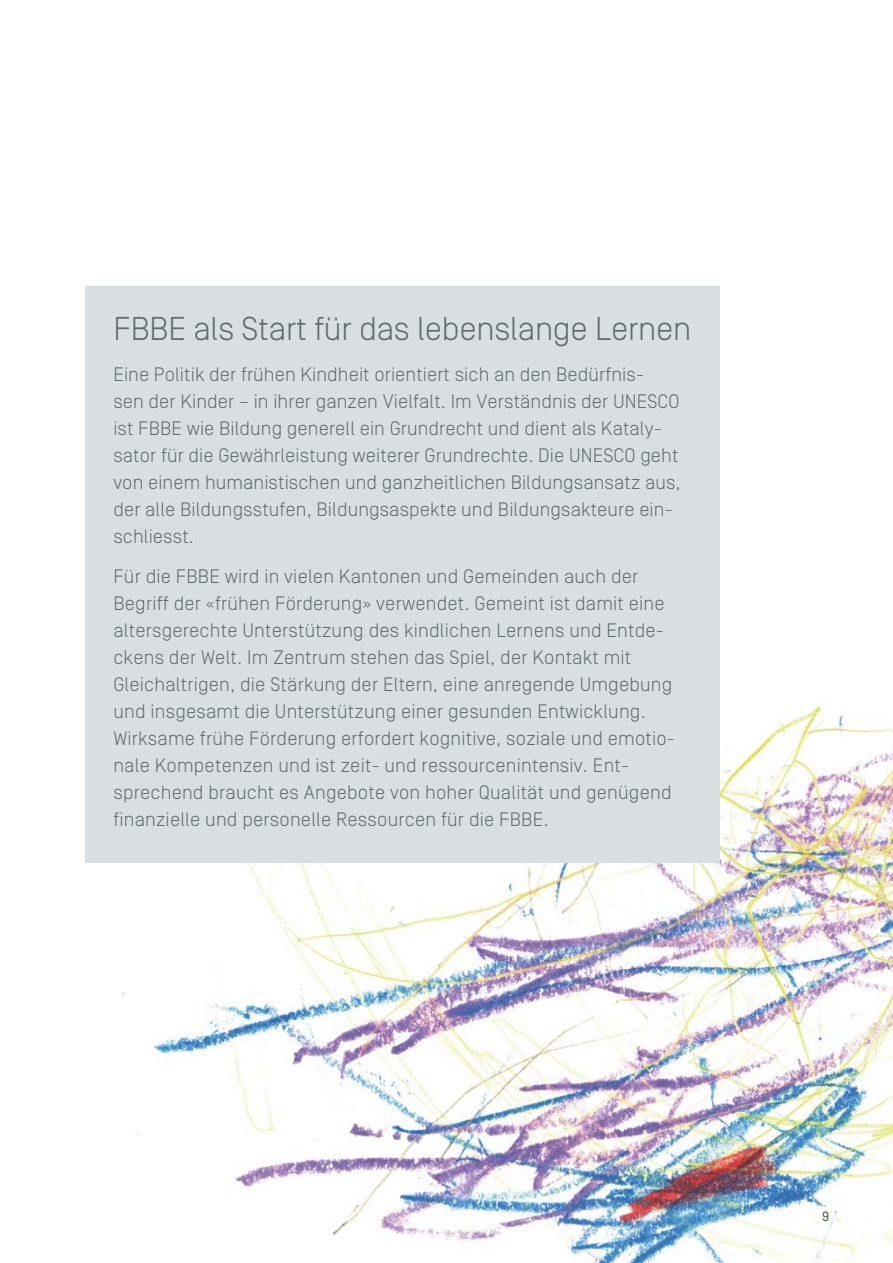
<style>
.page{position:relative;width:893px;height:1263px;background:#fff}
.page>*{position:absolute;margin:0;border:0;box-sizing:border-box;transform-origin:0 0}
.t1{font:300 33px "Simplon BP";letter-spacing:-.005em;color:#616a6e}
.t2{font:300 19.5px/27px "Simplon BP";letter-spacing:.01em;color:#616a6e}
.t3{font:13.5px "Simplon BP Regular";color:#494f47}
</style>
<div class="page">
<img style="left:98px;top:704px;width:795px;height:559px">
<div style="left:85px;top:286px;width:635px;height:576px;background:#d8dee1"></div>
<h1 class="t1" style="left:113px;top:309px;width:579px">FBBE als Start für das lebenslange Lernen</h1>
<p class="t2" style="left:113px;top:360px;width:569px">Eine Politik der frühen Kindheit orientiert sich an den Bedürfnis-<br>sen der Kinder – in ihrer ganzen Vielfalt. Im Verständnis der UNESCO ist FBBE wie Bildung generell ein Grundrecht und dient als Kataly&shy;sator für die Gewährleistung weiterer Grundrechte. Die UNESCO geht von einem humanistischen und ganzheitlichen Bildungsansatz aus, der alle Bildungsstufen, Bildungsaspekte und Bildungsakteure ein&shy;schliesst.</p>
<p class="t2" style="left:113px;top:563px;width:563px">Für die FBBE wird in vielen Kantonen und Gemeinden auch der Begriff der «frühen Förderung» verwendet. Gemeint ist damit eine altersgerechte Unterstützung des kindlichen Lernens und Entde&shy;ckens der Welt. Im Zentrum stehen das Spiel, der Kontakt mit Gleichaltrigen, die Stärkung der Eltern, eine anregende Umgebung und insgesamt die Unterstützung einer gesunden Entwicklung.<br>Wirksame frühe Förderung erfordert kognitive, soziale und emotio&shy;nale Kompetenzen und ist zeit- und ressourcenintensiv. Ent&shy;sprechend braucht es Angebote von hoher Qualität und genügend finanzielle und personelle Ressourcen für die FBBE.</p>
<p class="t3" style="left:822px;top:1209px;width:9px">9</p>
</div>
